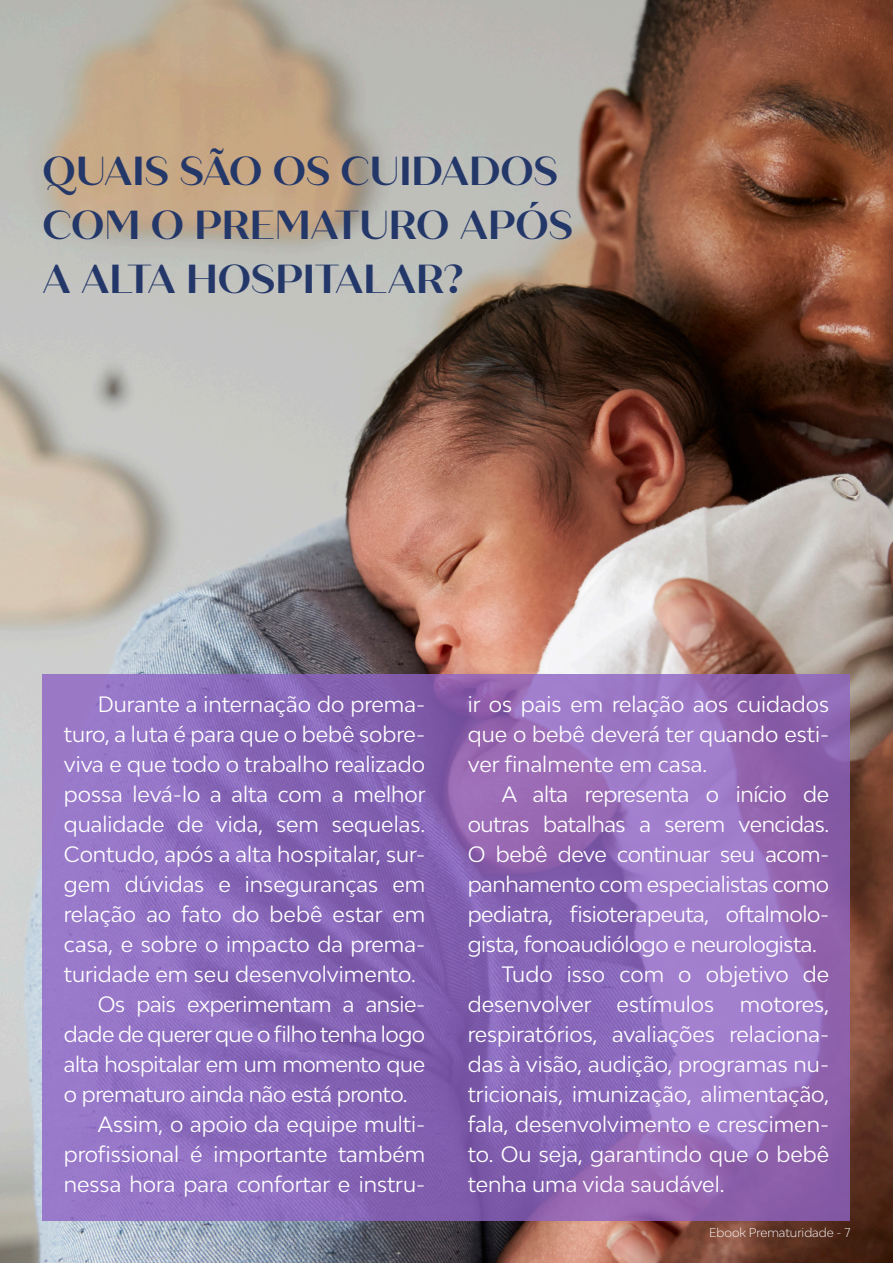
<style>
.page{position:relative;width:893px;height:1263px;background:#fff}
.page>*{position:absolute;margin:0;border:0;box-sizing:border-box;transform-origin:0 0}
.t1{font:700 40.5px/54px "Quiche Sans";color:#233769}
.t2{font:21px/30px "Bw Modelica";color:#fff;text-align:justify}
.t3{font:300 12px "Bw Modelica";color:#fff}
</style>
<div class="page">
<img style="left:0;top:0;width:893px;height:1263px">
<svg style="left:43px;top:674px;width:807px;height:546px;background:#8e6aba"></svg>
<p class="t1" style="left:43px;top:145px;width:532px">QUAIS SÃO OS CUIDADOS<br>COM O PREMATURO APÓS<br>A ALTA HOSPITALAR?</p>
<p class="t2" style="left:64px;top:688px;width:363px;text-indent:34px">Durante a internação do prema&shy;turo, a luta é para que o bebê sobre&shy;viva e que todo o trabalho realizado possa levá-lo a alta com a melhor qualidade de vida, sem sequelas.<br>Contudo, após a alta hospitalar, sur&shy;gem dúvidas e inseguranças em relação ao fato do bebê estar em casa, e sobre o impacto da prema&shy;turidade em seu desenvolvimento.</p>
<p class="t2" style="left:64px;top:988px;width:363px;text-indent:34px">Os pais experimentam a ansie&shy;dade de querer que o filho tenha logo alta hospitalar em um momento que o prematuro ainda não está pronto.</p>
<p class="t2" style="left:64px;top:1108px;width:363px;text-indent:34px">Assim, o apoio da equipe multi&shy;profissional é importante também nessa hora para confortar e instru-</p>
<p class="t2" style="left:468px;top:688px;width:363px">ir os pais em relação aos cuidados que o bebê deverá ter quando esti&shy;ver finalmente em casa.</p>
<p class="t2" style="left:468px;top:778px;width:363px;text-indent:34px">A alta representa o início de outras batalhas a serem vencidas.<br>O bebê deve continuar seu acom&shy;panhamento com especialistas como pediatra, fisioterapeuta, oftalmolo&shy;gista, fonoaudiólogo e neurologista.</p>
<p class="t2" style="left:468px;top:958px;width:363px;text-indent:34px">Tudo isso com o objetivo de desenvolver estímulos motores, respiratórios, avaliações relaciona&shy;das à visão, audição, programas nu&shy;tricionais, imunização, alimentação, fala, desenvolvimento e crescimen&shy;to. Ou seja, garantindo que o bebê tenha uma vida saudável.</p>
<p class="t3" style="left:709px;top:1225px;width:143px">Ebook Prematuridade - 7</p>
</div>
